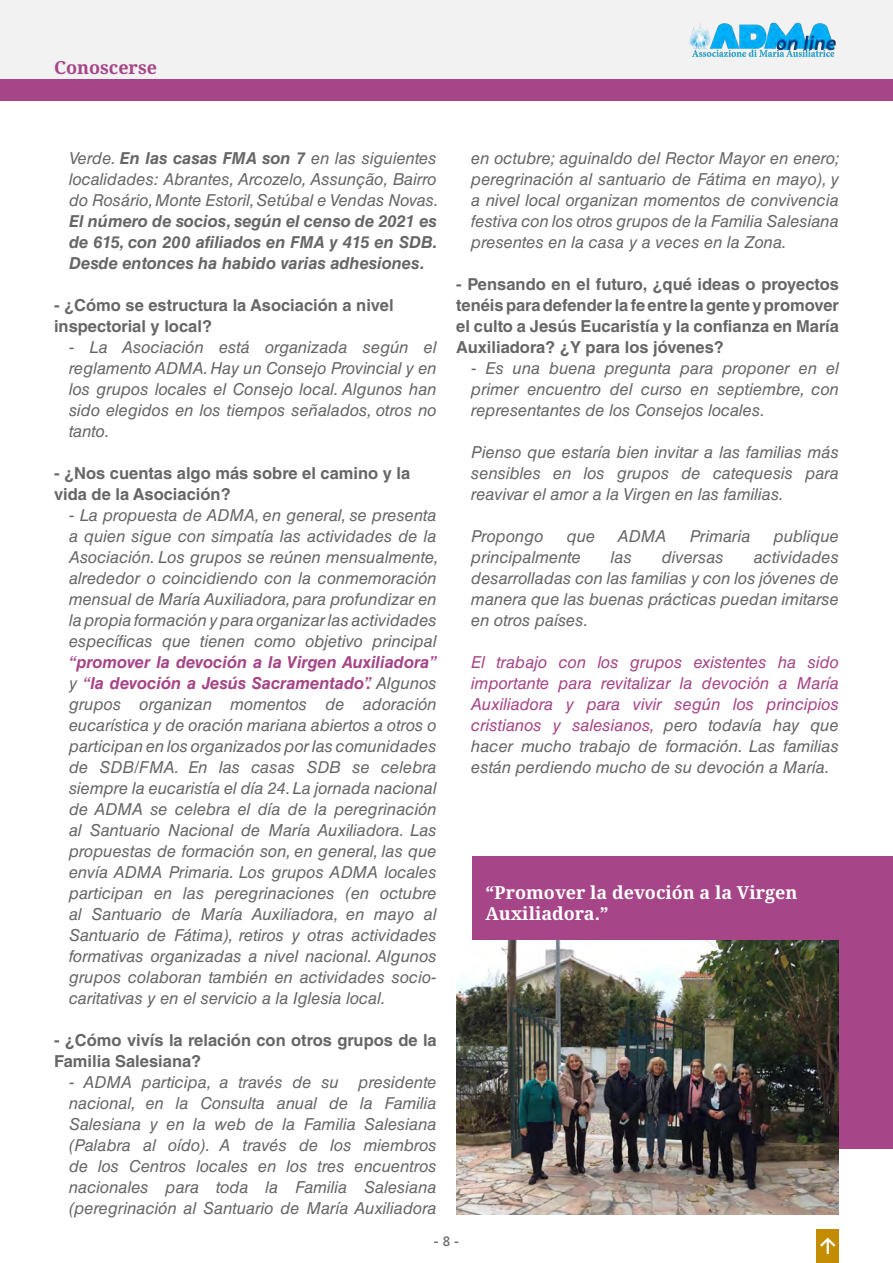
<style>
.page{position:relative;width:893px;height:1263px;background:#fff}
.page>*{position:absolute;margin:0;border:0;box-sizing:border-box;transform-origin:0 0}
.t1{font:700 18px/21px "Noto Serif";color:#fff}
.t2{font:700 18px "Noto Serif";color:#a64587}
.t3{font:italic 16.5px/21px "Helvetica LT Std";color:#666;text-align:justify}
.t4{font:700 16.5px/21px "Helvetica LT Std";color:#666}
.t5{font:italic 700 16.5px/21px "Helvetica LT Std";color:#666}
.t6{font:italic 16.5px/21px "Helvetica LT Std";color:#a64587;text-align:justify}
.t7{font:700 13.5px "Segoe UI";color:#6d6e70}
.s1{font-weight:400}
.s2{font-weight:700;color:#a64587}
.s3{color:#666}
.s4{font-weight:600}
</style>
<div class="page">
<div style="left:0;top:0;width:893px;height:80px;background:#f2f2f2"></div>
<img style="left:689px;top:22px;width:147px;height:35px">
<div style="left:816px;top:1229px;width:23px;height:34px;background:#c48c00"></div>
<svg style="left:820px;top:1237px;width:16px;height:17px"></svg>
<div style="left:0;top:80px;width:893px;height:20px;background:#a64587"></div>
<div style="left:472px;top:857px;width:421px;height:292px;background:#a64587"></div>
<img style="left:456px;top:941px;width:383px;height:274px">
<p class="t2" style="left:54px;top:54px;width:105px">Conoscerse</p>
<p class="t5" style="left:69px;top:147px;width:371px"><span class="s1">Verde.</span> En las casas FMA son 7 <span class="s1">en las siguientes localidades: Abrantes, Arcozelo, Assunção, Bairro do Rosário, Monte Estoril, Setúbal e Vendas Novas.<br></span>El número de socios, según el censo de 2021 es de 615, con 200 afiliados en FMA y 415 en SDB.<br>Desde entonces ha habido varias adhesiones.</p>
<p class="t4" style="left:54px;top:294px;width:341px">- ¿Cómo se estructura la Asociación a nivel inspectorial y local?</p>
<p class="t3" style="left:69px;top:336px;width:369px">- La Asociación está organizada según el reglamento ADMA. Hay un Consejo Provincial y en los grupos locales el Consejo local. Algunos han sido elegidos en los tiempos señalados, otros no tanto.</p>
<p class="t4" style="left:54px;top:462px;width:358px">- ¿Nos cuentas algo más sobre el camino y la vida de la Asociación?</p>
<p class="t3" style="left:69px;top:504px;width:371px;text-align:left">- La propuesta de ADMA, en general, se presenta a quien sigue con simpatía las actividades de la Asociación. Los grupos se reúnen mensualmente, alrededor o coincidiendo con la conmemoración mensual de María Auxiliadora, para profundizar en la propia formación y para organizar las actividades específicas que tienen como objetivo principal <span class="s2">“promover la devoción a la Virgen Auxiliadora” </span>y <span class="s2">“la devoción a Jesús Sacramentado”.</span> Algunos grupos organizan momentos de adoración eucarística y de oración mariana abiertos a otros o participan en los organizados por las comunidades de SDB/FMA. En las casas SDB se celebra siempre la eucaristía el día 24. La jornada nacional de ADMA se celebra el día de la peregrinación al Santuario Nacional de María Auxiliadora. Las propuestas de formación son, en general, las que envía ADMA Primaria. Los grupos ADMA locales participan en las peregrinaciones (en octubre al Santuario de María Auxiliadora, en mayo al Santuario de Fátima), retiros y otras actividades formativas organizadas a nivel nacional. Algunos grupos colaboran también en actividades socio&shy;caritativas y en el servicio a la Iglesia local.</p>
<p class="t4" style="left:54px;top:1029px;width:384px">- ¿Cómo vivís la relación con otros grupos de la<br>Familia Salesiana?</p>
<p class="t3" style="left:69px;top:1071px;width:369px">- ADMA participa, a través de su presidente nacional, en la Consulta anual de la Familia Salesiana y en la web de la Familia Salesiana (Palabra al oído). A través de los miembros de los Centros locales en los tres encuentros nacionales para toda la Familia Salesiana (peregrinación al Santuario de María Auxiliadora</p>
<p class="t3" style="left:471px;top:147px;width:370px">en octubre; aguinaldo del Rector Mayor en enero; peregrinación al santuario de Fátima en mayo), y a nivel local organizan momentos de convivencia festiva con los otros grupos de la Familia Salesiana presentes en la casa y a veces en la Zona.</p>
<p class="t4" style="left:456px;top:273px;width:384px;text-align:justify">- Pensando en el futuro, ¿qué ideas o proyectos tenéis para defender la fe entre la gente y promover el culto a Jesús Eucaristía y la confianza en María Auxiliadora? ¿Y para los jóvenes?</p>
<p class="t3" style="left:471px;top:357px;width:369px">- Es una buena pregunta para proponer en el primer encuentro del curso en septiembre, con representantes de los Consejos locales.</p>
<p class="t3" style="left:471px;top:441px;width:369px">Pienso que estaría bien invitar a las familias más sensibles en los grupos de catequesis para reavivar el amor a la Virgen en las familias.</p>
<p class="t3" style="left:471px;top:525px;width:74px">Propongo</p>
<p class="t3" style="left:567px;top:525px;width:30px">que</p>
<p class="t3" style="left:618px;top:525px;width:50px">ADMA</p>
<p class="t3" style="left:690px;top:525px;width:62px">Primaria</p>
<p class="t3" style="left:774px;top:525px;width:67px">publique</p>
<p class="t3" style="left:471px;top:546px;width:111px">principalmente</p>
<p class="t3" style="left:611px;top:546px;width:23px">las</p>
<p class="t3" style="left:662px;top:546px;width:64px">diversas</p>
<p class="t3" style="left:471px;top:546px;width:369px;text-indent:282px">actividades desarrolladas con las familias y con los jóvenes de manera que las buenas prácticas puedan imitarse en otros países.</p>
<p class="t6" style="left:471px;top:651px;width:369px">El trabajo con los grupos existentes ha sido importante para revitalizar la devoción a María Auxiliadora y para vivir según los principios cristianos y salesianos, <span class="s3">pero todavía hay que hacer mucho trabajo de formación. Las familias están perdiendo mucho de su devoción a María.</span></p>
<p class="t1" style="left:485px;top:881px;width:313px">“Promover la devoción a la Virgen<br>Auxiliadora.”</p>
<p class="t7" style="left:434px;top:1229px;width:27px">- <span class="s4">8</span> -</p>
</div>
